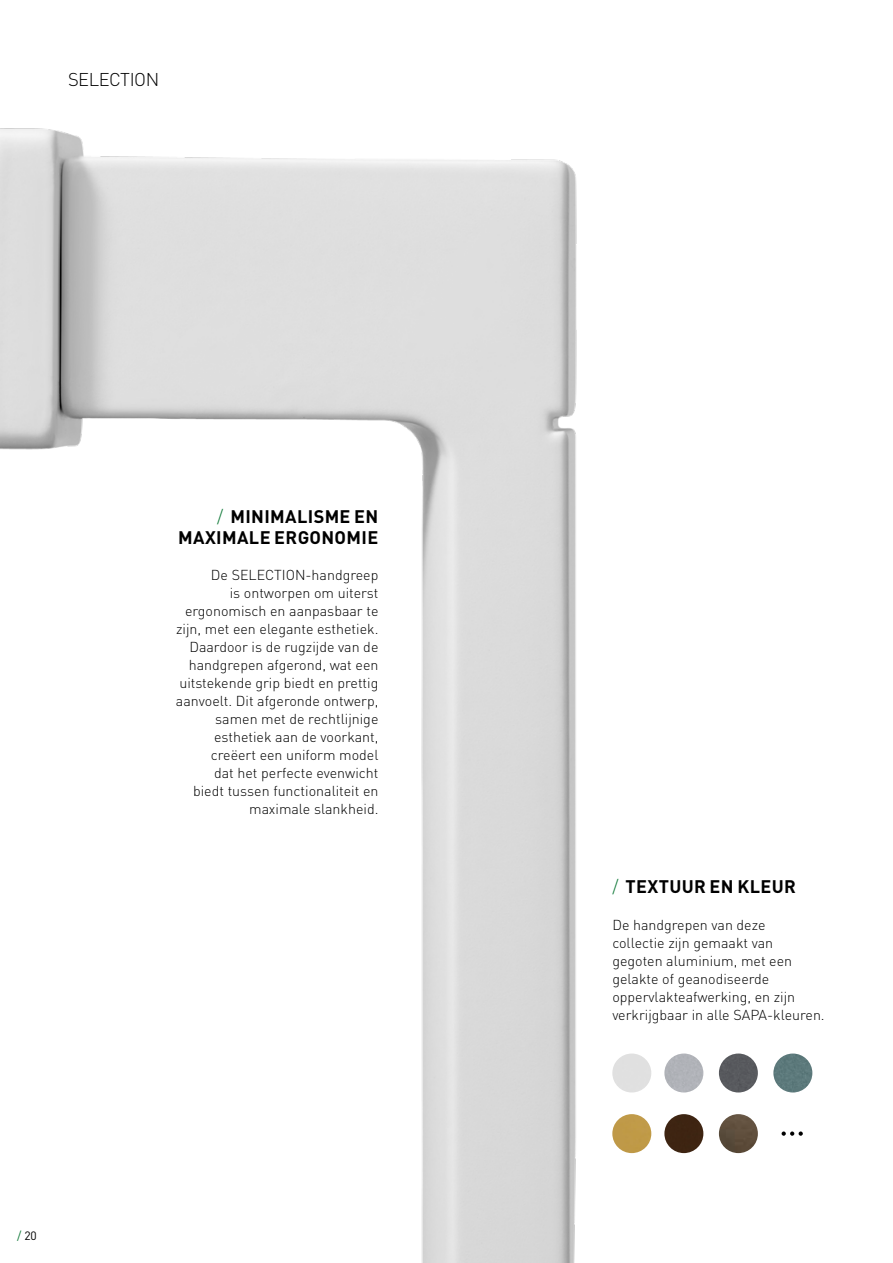
<style>
.page{position:relative;width:893px;height:1263px;background:#fff}
.page>*{position:absolute;margin:0;border:0;box-sizing:border-box;transform-origin:0 0}
.t1{font:300 18.3px "DIN Pro";letter-spacing:-.025em;color:#000}
.t2{font:700 18px/21px "DIN Pro";letter-spacing:.02em;color:#000;text-align:right}
.t3{font:300 14.25px/18px "DIN Pro";color:#000;text-align:right}
.t4{font:12px "DIN Pro";color:#000}
.s1{font-weight:300;color:#0e7837}
.s2{color:#0e7837}
</style>
<div class="page">
<img style="left:0;top:128px;width:758px;height:1135px">
<img style="left:612px;top:1053px;width:39px;height:39px;border-radius:19px">
<img style="left:664px;top:1053px;width:39px;height:39px;border-radius:19px">
<img style="left:719px;top:1053px;width:39px;height:39px;border-radius:19px">
<img style="left:773px;top:1053px;width:39px;height:39px;border-radius:19px">
<img style="left:612px;top:1114px;width:39px;height:39px;border-radius:19px">
<img style="left:664px;top:1114px;width:39px;height:39px;border-radius:19px">
<img style="left:719px;top:1114px;width:39px;height:39px;border-radius:19px">
<svg style="left:782px;top:1131px;width:21px;height:5px"></svg>
<p class="t1" style="left:68px;top:65px;width:93px">SELECTION</p>
<p class="t2" style="left:178px;top:503px;width:201px"><span class="s1">/</span> MINIMALISME EN<br>MAXIMALE ERGONOMIE</p>
<p class="t3" style="left:176px;top:564px;width:204px">De SELECTION-handgreep<br>is ontworpen om uiterst ergonomisch en aanpasbaar te zijn, met een elegante esthetiek.<br>Daardoor is de rugzijde van de handgrepen afgerond, wat een uitstekende grip biedt en prettig aanvoelt. Dit afgeronde ontwerp, samen met de rechtlijnige esthetiek aan de voorkant, creëert een uniform model<br>dat het perfecte evenwicht<br>biedt tussen functionaliteit en maximale slankheid.</p>
<p class="t4" style="left:17px;top:1226px;width:21px"><span class="s2">/</span> 20</p>
<p class="t2" style="left:612px;top:874px;width:185px"><span class="s1">/</span> TEXTUUR EN KLEUR</p>
<p class="t3" style="left:612px;top:914px;width:214px;text-align:left">De handgrepen van deze<br>collectie zijn gemaakt van gegoten aluminium, met een gelakte of geanodiseerde oppervlakteafwerking, en zijn verkrijgbaar in alle SAPA-kleuren.</p>
</div>
